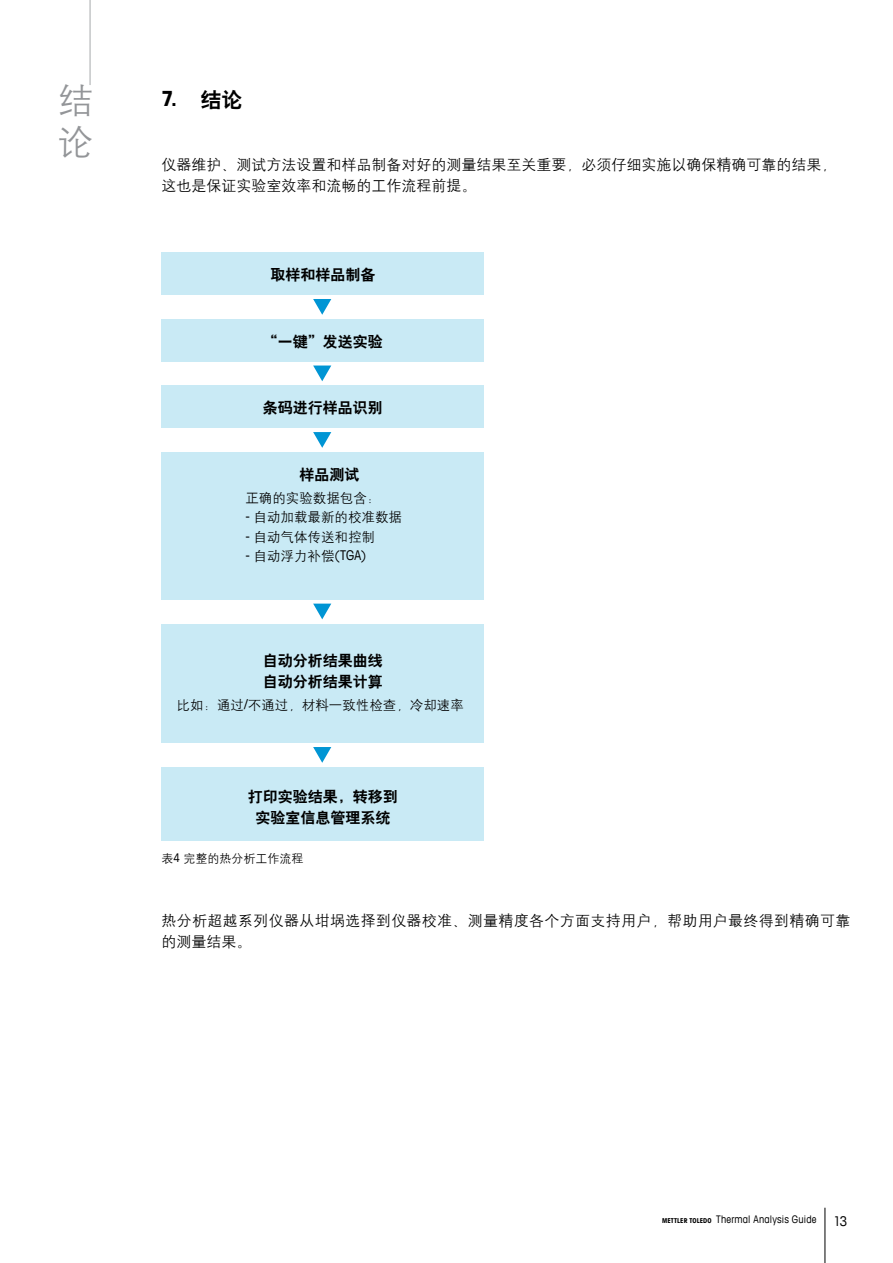
<style>
.page{position:relative;width:893px;height:1263px;background:#fff}
.page>*{position:absolute;margin:0;border:0;box-sizing:border-box;transform-origin:0 0}
.t1{font:36px/42px "H Yg 2 gj";color:#939598}
.t2{font:700 condensed 21px "Avant Garde Com";color:#000}
._12_Running_Text_10{font:15px/21px "H Yg 2 gj";color:#000}
._6_Running_Text_10_1{font:15px "H Yb 2 gj";color:#000}
._12_Running_Text_10-2{font:15px/21px "H Yg 2 gj";letter-spacing:.02em;color:#000}
._6_Running_Text_10_1-2{font:13.5px "H Yg 2 gj";color:#000}
._6_Running_Text_10_1-3{font:condensed 13.5px "Avant Garde Com";color:#000}
.E_Normal{font:condensed 13.5px "Avant Garde Com";color:#000}
._9_Captions_8_10{font:12px "H Yg 2 gj";color:#000}
.E_Normal-2{font:condensed 10.5px "Avant Garde Com";letter-spacing:.015em;color:#000}
.s1{font-family:"H Yb 2 gj";font-weight:400;font-stretch:normal}
.s2{font-family:"Avant Garde Com";font-stretch:condensed}
.s3{font-family:"H Yg 2 gj";font-stretch:normal}
.s4{font-weight:700;font-size:6.75px}
</style>
<div class="page">
<div style="left:162px;top:253px;width:322px;height:42px;background:#c9eaf5"></div>
<div style="left:162px;top:319px;width:322px;height:42px;background:#c9eaf5"></div>
<div style="left:162px;top:386px;width:322px;height:42px;background:#c9eaf5"></div>
<div style="left:162px;top:452px;width:322px;height:147px;background:#c9eaf5"></div>
<div style="left:162px;top:767px;width:322px;height:74px;background:#c9eaf5"></div>
<svg style="left:313px;top:299px;width:18px;height:16px"></svg>
<svg style="left:313px;top:365px;width:18px;height:16px"></svg>
<svg style="left:313px;top:432px;width:18px;height:16px"></svg>
<svg style="left:313px;top:604px;width:18px;height:15px"></svg>
<svg style="left:313px;top:747px;width:18px;height:16px"></svg>
<div style="left:162px;top:624px;width:322px;height:119px;background:#c9eaf5"></div>
<hr style="left:90px;top:0;width:1px;height:85px;background:#a7a9ac">
<hr style="left:825px;top:1208px;width:1px;height:55px;background:#000">
<p class="t1" style="left:58px;top:79px;width:37px">结论</p>
<p class="t2" style="left:162px;top:85px;width:83px">7. <span class="s1">结论</span></p>
<p class="_12_Running_Text_10" style="left:162px;top:154px;width:676px">仪器维护、测试方法设置和样品制备对好的测量结果至关重要，必须仔细实施以确保精确可靠的结果，这也是保证实验室效率和流畅的工作流程前提。</p>
<p class="_6_Running_Text_10_1" style="left:270px;top:267px;width:106px">取样和样品制备</p>
<p class="_6_Running_Text_10_1" style="left:263px;top:334px;width:121px">“一键”发送实验</p>
<p class="_6_Running_Text_10_1" style="left:263px;top:400px;width:121px">条码进行样品识别</p>
<p class="_6_Running_Text_10_1" style="left:300px;top:467px;width:61px">样品测试</p>
<p class="_6_Running_Text_10_1-2" style="left:245px;top:491px;width:136px">正确的实验数据包含：</p>
<p class="_6_Running_Text_10_1-2" style="left:245px;top:511px;width:158px"><span class="s2">-</span> 自动加载最新的校准数据</p>
<p class="_6_Running_Text_10_1-2" style="left:245px;top:530px;width:131px"><span class="s2">-</span> 自动气体传送和控制</p>
<p class="_6_Running_Text_10_1-3" style="left:245px;top:547px;width:123px">- <span class="s3">自动浮力补偿</span>(TGA)</p>
<p class="_6_Running_Text_10_1" style="left:263px;top:653px;width:121px">自动分析结果曲线</p>
<p class="_6_Running_Text_10_1" style="left:263px;top:674px;width:121px">自动分析结果计算</p>
<p class="_6_Running_Text_10_1-2" style="left:177px;top:698px;width:289px">比如：通过<span class="s2">/</span>不通过，材料一致性检查，冷却速率</p>
<p class="_6_Running_Text_10_1" style="left:248px;top:788px;width:151px">打印实验结果，转移到</p>
<p class="_6_Running_Text_10_1" style="left:255px;top:809px;width:136px">实验室信息管理系统</p>
<p class="_9_Captions_8_10" style="left:162px;top:852px;width:144px">表<span class="s2">4</span> 完整的热分析工作流程</p>
<p class="_12_Running_Text_10-2" style="left:162px;top:910px;width:690px">热分析超越系列仪器从坩埚选择到仪器校准、测量精度各个方面支持用户，帮助用户最终得到精确可靠的测量结果。</p>
<p class="E_Normal-2" style="left:662px;top:1213px;width:156px"><span class="s4">METTLER TOLEDO</span> Thermal Analysis Guide</p>
<p class="E_Normal" style="left:833px;top:1213px;width:16px">13</p>
</div>
